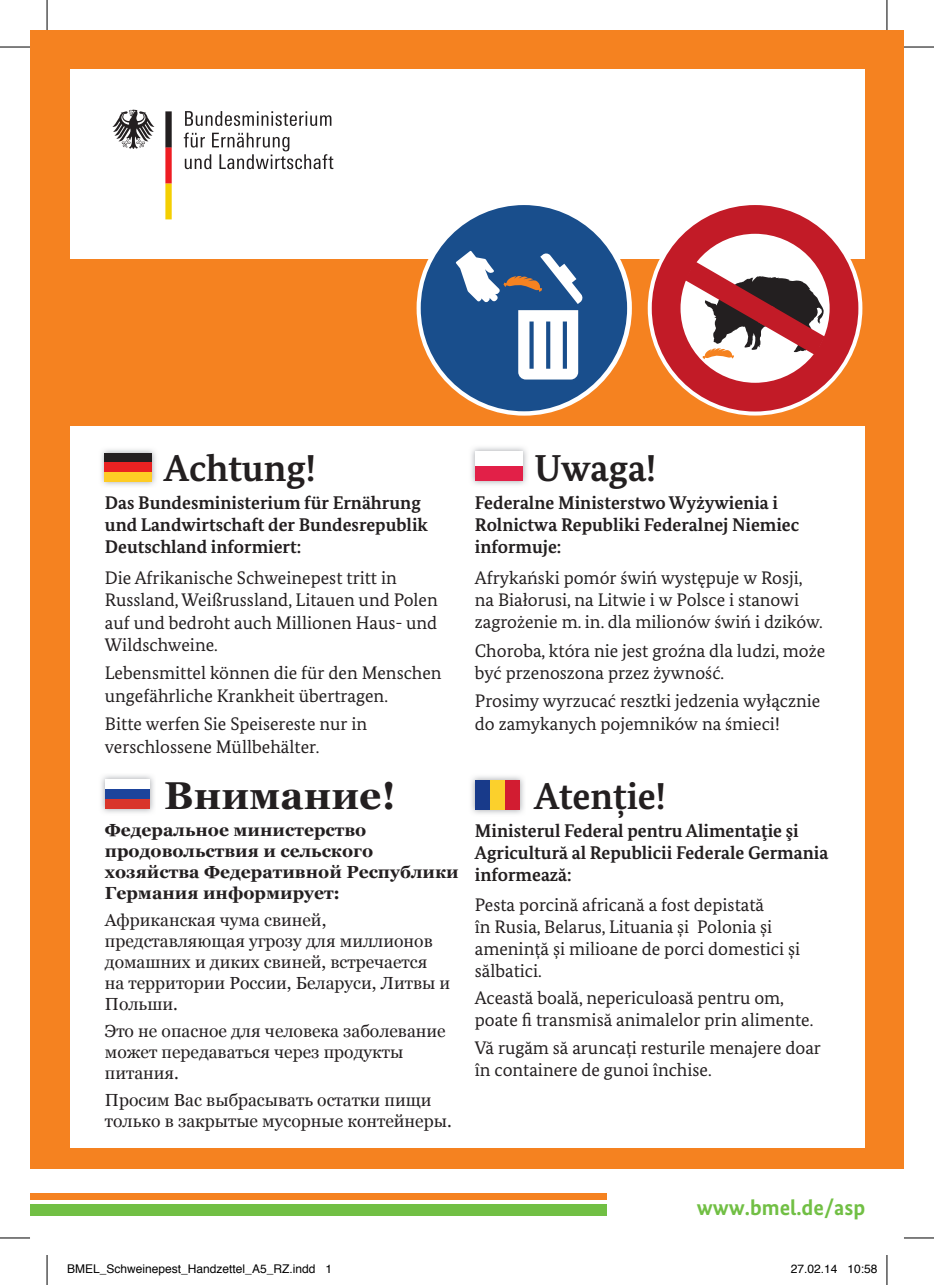
<style>
.page{position:relative;width:934px;height:1285px;background:#fff}
.page>*{position:absolute;margin:0;border:0;box-sizing:border-box;transform-origin:0 0}
.t1{font:700 38.8px "Georgia";color:#231f20}
.t2{font:700 37.4px "Bundes Serif";color:#231f20}
.t3{font:700 22px "Bundes Sans";color:#71bf44}
.t4{font:700 18.4px/22px "Bundes Serif";color:#231f20}
.t5{font:18.2px/22.4px "Bundes Serif";color:#231f20}
.t6{font:17.4px/21px "Georgia";color:#231f20}
.t7{font:700 17.4px/21px "Georgia";color:#231f20}
.t8{font:12px "Helvetica";color:#000}
</style>
<div class="page">
<div style="left:30px;top:30px;width:873px;height:1164px;background:#f58220"></div>
<div style="left:70px;top:426px;width:793px;height:721px;background:#fff"></div>
<img style="left:101px;top:449px;width:55px;height:37px">
<div style="left:105px;top:453px;width:47px;height:28px;background:#231f20"></div>
<div style="left:105px;top:462px;width:47px;height:19px;background:#ea2222"></div>
<div style="left:105px;top:472px;width:47px;height:9px;background:#fecc25"></div>
<img style="left:101px;top:775px;width:53px;height:38px">
<div style="left:105px;top:779px;width:44px;height:15px;background:#fff"></div>
<div style="left:105px;top:794px;width:44px;height:15px;background:#d9352b"></div>
<div style="left:105px;top:789px;width:44px;height:10px;background:#1d449c"></div>
<img style="left:471px;top:447px;width:56px;height:38px">
<div style="left:474px;top:451px;width:48px;height:30px;background:#fff"></div>
<div style="left:474px;top:466px;width:48px;height:15px;background:#e22048"></div>
<img style="left:471px;top:776px;width:53px;height:38px">
<div style="left:474px;top:780px;width:15px;height:30px;background:#183a8a"></div>
<div style="left:489px;top:780px;width:15px;height:30px;background:#fbd02c"></div>
<div style="left:504px;top:780px;width:15px;height:30px;background:#d21c31"></div>
<div style="left:70px;top:70px;width:793px;height:189px;background:#fff"></div>
<svg style="left:112px;top:110px;width:42px;height:39px"></svg>
<svg style="left:165px;top:111px;width:7px;height:108px"></svg>
<svg style="left:185px;top:111px;width:146px;height:15px"></svg>
<svg style="left:184px;top:133px;width:149px;height:36px"></svg>
<svg style="left:416px;top:200px;width:215px;height:216px;fill:#fff"></svg>
<div style="left:420px;top:205px;width:206px;height:206px;background:#194e8c;border-radius:50%"></div>
<svg style="left:518px;top:310px;width:60px;height:69px;background:#dbe3ed"></svg>
<svg style="left:647px;top:201px;width:215px;height:214px;fill:#fff"></svg>
<div style="left:651px;top:205px;width:207px;height:206px;border:29px solid #c21b27;border-radius:50%"></div>
<svg style="left:455px;top:251px;width:128px;height:53px"></svg>
<svg style="left:684px;top:261px;width:140px;height:98px;background:#b58587"></svg>
<div style="left:47px;top:1170px;width:839px;height:68px;background:#fff"></div>
<div style="left:47px;top:1204px;width:559px;height:11px;background:#71bf44"></div>
<div style="left:47px;top:1192px;width:559px;height:7px;background:#f58220"></div>
<div style="left:30px;top:1170px;width:17px;height:68px;background:#fff"></div>
<div style="left:30px;top:1204px;width:17px;height:11px;background:#71bf44"></div>
<div style="left:30px;top:1192px;width:17px;height:7px;background:#f58220"></div>
<hr style="left:0;top:47px;width:30px;height:1px;background:#000">
<hr style="left:903px;top:47px;width:30px;height:1px;background:#000">
<hr style="left:0;top:1237px;width:30px;height:1px;background:#000">
<hr style="left:903px;top:1237px;width:30px;height:1px;background:#000">
<hr style="left:47px;top:0;width:1px;height:30px;background:#000">
<hr style="left:47px;top:1255px;width:1px;height:30px;background:#000">
<hr style="left:886px;top:0;width:1px;height:30px;background:#000">
<hr style="left:886px;top:1255px;width:1px;height:30px;background:#000">
<h2 class="t2" style="left:164px;top:445px;width:153px">Achtung!</h2>
<h2 class="t2" style="left:534px;top:445px;width:123px">Uwaga!</h2>
<p class="t4" style="left:105px;top:492px;width:324px">Das Bundesministerium für Ernährung und Landwirtschaft der Bundesrepublik<br>Deutschland informiert:</p>
<p class="t5" style="left:105px;top:566px;width:334px">Die Afrikanische Schweinepest tritt in Russland, Weißrussland, Litauen und Polen auf und bedroht auch Millionen Haus- und Wildschweine.</p>
<p class="t5" style="left:105px;top:662px;width:338px">Lebensmittel können die für den Menschen ungefährliche Krankheit übertragen.</p>
<p class="t5" style="left:105px;top:712px;width:264px">Bitte werfen Sie Speisereste nur in verschlossene Müllbehälter.</p>
<h1 class="t1" style="left:164px;top:770px;width:233px">Внимание!</h1>
<p class="t7" style="left:105px;top:819px;width:355px">Федеральное министерство продовольствия и сельского хозяйства Федеративной Республики<br>Германия информирует:</p>
<p class="t6" style="left:105px;top:910px;width:347px">Африканская чума свиней, представляющая угрозу для миллионов домашних и диких свиней, встречается на территории России, Беларуси, Литвы и<br>Польши.</p>
<p class="t6" style="left:105px;top:1021px;width:342px">Это не опасное для человека заболевание может передаваться через продукты питания.</p>
<p class="t6" style="left:105px;top:1090px;width:348px">Просим Вас выбрасывать остатки пищи только в закрытые мусорные контейнеры.</p>
<p class="t4" style="left:474px;top:491px;width:325px">Federalne Ministerstwo Wyżywienia i<br>Rolnictwa Republiki Federalnej Niemiec informuje:</p>
<p class="t5" style="left:474px;top:566px;width:349px">Afrykański pomór świń występuje w Rosji, na Białorusi, na Litwie i w Polsce i stanowi zagrożenie m. in. dla milionów świń i dzików.</p>
<p class="t5" style="left:474px;top:639px;width:351px">Choroba, która nie jest groźna dla ludzi, może być przenoszona przez żywność.</p>
<p class="t5" style="left:474px;top:690px;width:347px">Prosimy wyrzucać resztki jedzenia wyłącznie do zamykanych pojemników na śmieci!</p>
<h2 class="t2" style="left:534px;top:773px;width:133px">Atenție!</h2>
<p class="t4" style="left:474px;top:819px;width:355px">Ministerul Federal pentru Alimentaţie şi<br>Agricultură al Republicii Federale Germania informează:</p>
<p class="t5" style="left:474px;top:893px;width:327px;line-height:21.8px">Pesta porcină africană a fost depistată<br>în Rusia, Belarus, Lituania și Polonia și amenință și milioane de porci domestici și sălbatici.</p>
<p class="t5" style="left:474px;top:987px;width:340px;line-height:21.8px">Această boală, nepericuloasă pentru om, poate transmisă animalelor prin alimente.</p>
<p class="t5" style="left:474px;top:1036px;width:347px;line-height:21.8px">Vă rugăm să aruncați resturile menajere doar în containere de gunoi închise.</p>
<p class="t3" style="left:654px;top:1194px;width:170px">www.bmel.de/asp</p>
<p class="t3" style="left:696px;top:1194px;width:170px">www.bmel.de/asp</p>
<p class="t8" style="left:67px;top:1259px;width:266px">BMEL_Schweinepest_Handzettel_A5_RZ.indd 1</p>
<p class="t8" style="left:790px;top:1259px;width:88px">27.02.14 10:58</p>
</div>
